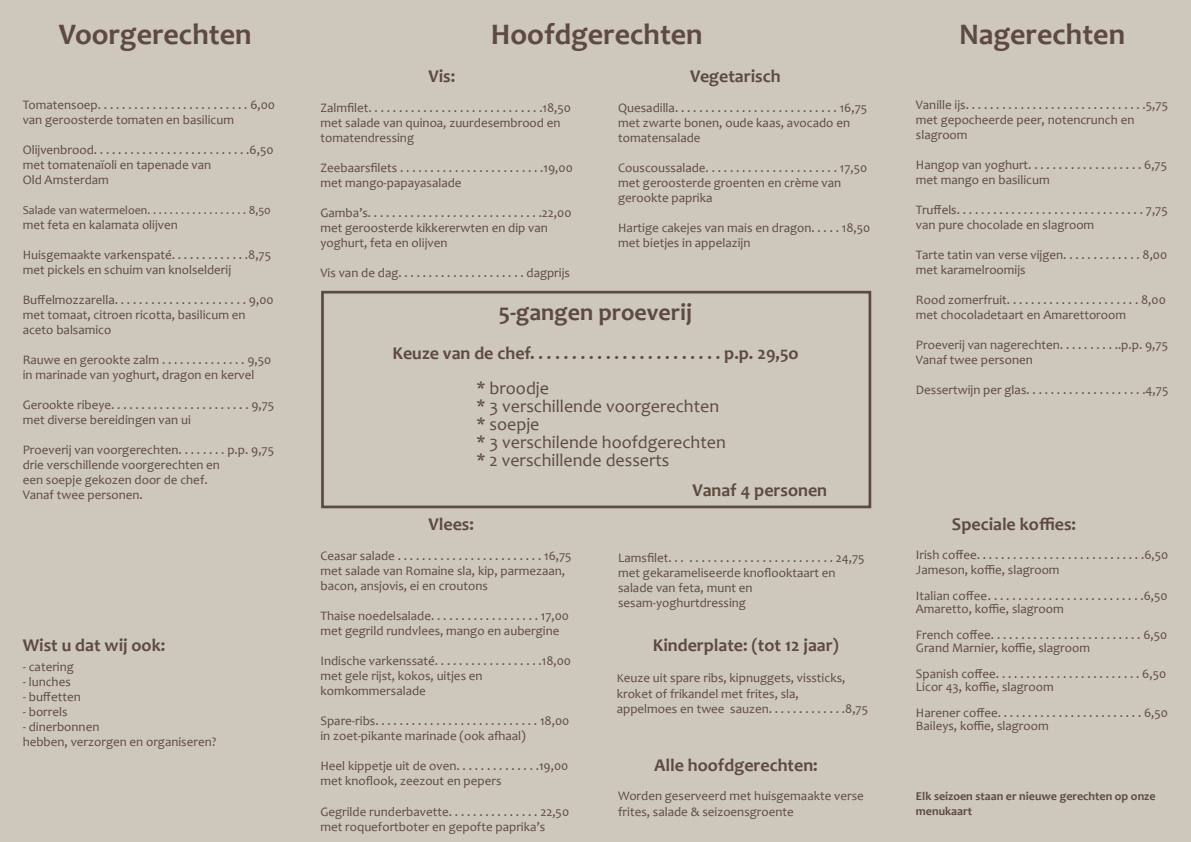
<style>
.page{position:relative;width:1191px;height:842px;background:#cec7bc}
.page>*{position:absolute;margin:0;border:0;box-sizing:border-box;transform-origin:0 0}
.t1{font:700 30px "Candara";color:#5e4a3e}
.t2{font:700 24px "Candara";color:#5e4a3e}
.t3{font:700 18px "Candara";color:#5e4a3e}
.t4{font:18px/18px "Candara";color:#5e4a3e}
.t5{font:13px/15px "Candara";color:#5e4a3e}
.t6{font:700 12px/14.4px "Candara";color:#5e4a3e}
.t7{font:12px "Candara";color:#5e4a3e}
.s1{font-size:12px}
</style>
<div class="page">
<div style="left:321px;top:291px;width:550px;height:217px;border:3px solid #5e4a3e"></div>
<h1 class="t1" style="left:59px;top:16px;width:194px">Voorgerechten</h1>
<h1 class="t1" style="left:491px;top:16px;width:213px">Hoofdgerechten</h1>
<h1 class="t1" style="left:959px;top:16px;width:168px">Nagerechten</h1>
<p class="t5" style="left:23px;top:97px;width:254px">Tomatensoep. . . . . . . . . . . . . . . . . . . . . . . . . 6,00 van geroosterde tomaten en basilicum</p>
<p class="t5" style="left:23px;top:142px;width:252px">Olijvenbrood. . . . . . . . . . . . . . . . . . . . . . . . . .6,50 met tomatenaïoli en tapenade van<br>Old Amsterdam</p>
<p class="t7" style="left:23px;top:202px;width:250px">Salade van watermeloen. . . . . . . . . . . . . . . . . . 8,50</p>
<p class="t5" style="left:23px;top:217px;width:157px">met feta en kalamata olijven</p>
<p class="t5" style="left:23px;top:247px;width:250px">Huisgemaakte varkenspaté. . . . . . . . . . . . .8,75 met pickels en schuim van knolselderij</p>
<p class="t5" style="left:23px;top:292px;width:252px">Buffelmozzarella. . . . . . . . . . . . . . . . . . . . . . 9,00 met tomaat, citroen ricotta, basilicum en aceto balsamico</p>
<p class="t5" style="left:23px;top:352px;width:250px">Rauwe en gerookte zalm . . . . . . . . . . . . . . 9,50 in marinade van yoghurt, dragon en kervel</p>
<p class="t5" style="left:23px;top:397px;width:253px">Gerookte ribeye. . . . . . . . . . . . . . . . . . . . . . . 9,75 met diverse bereidingen van ui</p>
<p class="t5" style="left:23px;top:442px;width:253px">Proeverij van voorgerechten. . . . . . . . p.p. 9,75 drie verschillende voorgerechten en<br>een soepje gekozen door de chef.<br>Vanaf twee personen.</p>
<h3 class="t3" style="left:23px;top:634px;width:144px">Wist u dat wij ook:</h3>
<p class="t5" style="left:23px;top:659px;width:53px">- catering</p>
<p class="t5" style="left:23px;top:674px;width:50px">- lunches</p>
<p class="t5" style="left:23px;top:689px;width:60px">- buffetten</p>
<p class="t5" style="left:23px;top:704px;width:46px">- borrels</p>
<p class="t5" style="left:23px;top:719px;width:195px">- dinerbonnen<br>hebben, verzorgen en organiseren?</p>
<h3 class="t3" style="left:428px;top:64px;width:28px">Vis:</h3>
<p class="t5" style="left:320px;top:100px;width:252px">Zalmfilet. . . . . . . . . . . . . . . . . . . . . . . . . . . . .18,50 met salade van quinoa, zuurdesembrood en tomatendressing</p>
<p class="t5" style="left:320px;top:160px;width:254px">Zeebaarsfilets . . . . . . . . . . . . . . . . . . . . . . . .19,00 met mango-papayasalade</p>
<p class="t5" style="left:320px;top:205px;width:252px">Gamba’s. . . . . . . . . . . . . . . . . . . . . . . . . . . . .22,00 met geroosterde kikkererwten en dip van yoghurt, feta en olijven</p>
<p class="t5" style="left:320px;top:265px;width:251px">Vis van de dag. . . . . . . . . . . . . . . . . . . . . dagprijs</p>
<h3 class="t3" style="left:690px;top:64px;width:92px">Vegetarisch</h3>
<p class="t5" style="left:618px;top:100px;width:250px">Quesadilla. . . . . . . . . . . . . . . . . . . . . . . . . . . 16,75 met zwarte bonen, oude kaas, avocado en tomatensalade</p>
<p class="t5" style="left:618px;top:160px;width:251px">Couscoussalade. . . . . . . . . . . . . . . . . . . . . . 17,50 met geroosterde groenten en crème van gerookte paprika</p>
<p class="t5" style="left:618px;top:220px;width:254px">Hartige cakejes van mais en dragon. . . . . 18,50 met bietjes in appelazijn</p>
<h2 class="t2" style="left:499px;top:297px;width:195px">5-gangen proeverij</h2>
<h3 class="t3" style="left:392px;top:341px;width:408px">Keuze van de chef. . . . . . . . . . . . . . . . . . . . . . . p.p. 29,5o</h3>
<h3 class="t4" style="left:476px;top:378px;width:251px">* broodje<br>* 3 verschillende voorgerechten * soepje<br>* 3 verschilende hoofdgerechten * 2 verschillende desserts</h3>
<h3 class="t3" style="left:692px;top:478px;width:136px">Vanaf 4 personen</h3>
<h3 class="t3" style="left:428px;top:513px;width:47px">Vlees:</h3>
<p class="t5" style="left:320px;top:549px;width:253px">Ceasar salade . . . . . . . . . . . . . . . . . . . . . . . . 16,75 met salade van Romaine sla, kip, parmezaan, bacon, ansjovis, ei en croutons</p>
<p class="t5" style="left:320px;top:609px;width:250px">Thaise noedelsalade. . . . . . . . . . . . . . . . . . 17,00 met gegrild rundvlees, mango en aubergine</p>
<p class="t5" style="left:320px;top:654px;width:252px">Indische varkenssaté. . . . . . . . . . . . . . . . . .18,00 met gele rijst, kokos, uitjes en komkommersalade</p>
<p class="t5" style="left:320px;top:714px;width:250px">Spare-ribs. . . . . . . . . . . . . . . . . . . . . . . . . . . 18,00 in zoet-pikante marinade (ook afhaal)</p>
<p class="t5" style="left:320px;top:759px;width:249px">Heel kippetje uit de oven. . . . . . . . . . . . . .19,00 met knoflook, zeezout en pepers</p>
<p class="t5" style="left:320px;top:804px;width:250px">Gegrilde runderbavette. . . . . . . . . . . . . . . 22,50 met roquefortboter en gepofte paprika’s</p>
<p class="t5" style="left:618px;top:550px;width:248px">Lamsfilet. . . . . . . . . . . . . . . . . . . . . . . . . . . 24,75 met gekarameliseerde knoflooktaart en salade van feta, munt en sesam-yoghurtdressing</p>
<h3 class="t3" style="left:653px;top:634px;width:188px">Kinderplate: (tot 12 jaar)</h3>
<p class="t5" style="left:617px;top:670px;width:253px;line-height:15.6px"><span class="s1">K</span>euze uit spare ribs, kipnuggets, vissticks, kroket of frikandel met frites, sla,<br>appelmoes en twee sauzen. . . . . . . . . . . . .8,75</p>
<h3 class="t3" style="left:654px;top:754px;width:165px">Alle hoofdgerechten:</h3>
<p class="t5" style="left:618px;top:788px;width:247px;line-height:15.6px">Worden geserveerd met huisgemaakte verse frites, salade &amp; seizoensgroente</p>
<p class="t5" style="left:916px;top:97px;width:254px">Vanille ijs. . . . . . . . . . . . . . . . . . . . . . . . . . . . . .5,75 met gepocheerde peer, notencrunch en slagroom</p>
<p class="t5" style="left:916px;top:157px;width:253px">Hangop van yoghurt. . . . . . . . . . . . . . . . . . . 6,75 met mango en basilicum</p>
<p class="t5" style="left:916px;top:202px;width:253px">Truffels. . . . . . . . . . . . . . . . . . . . . . . . . . . . . . . 7,75 van pure chocolade en slagroom</p>
<p class="t5" style="left:916px;top:247px;width:253px">Tarte tatin van verse vijgen. . . . . . . . . . . . . 8,00 met karamelroomijs</p>
<p class="t5" style="left:916px;top:292px;width:251px">Rood zomerfruit. . . . . . . . . . . . . . . . . . . . . . 8,00 met chocoladetaart en Amarettoroom</p>
<p class="t5" style="left:916px;top:337px;width:254px">Proeverij van nagerechten. . . . . . . . . ..p.p. 9,75<br>Vanaf twee personen</p>
<p class="t5" style="left:916px;top:382px;width:254px">Dessertwijn per glas. . . . . . . . . . . . . . . . . . . .4,75</p>
<h3 class="t3" style="left:952px;top:513px;width:126px">Speciale koffies:</h3>
<p class="t5" style="left:916px;top:548px;width:254px">Irish coffee. . . . . . . . . . . . . . . . . . . . . . . . . . . .6,50<br>Jameson, koffie, slagroom</p>
<p class="t5" style="left:916px;top:590px;width:253px;line-height:13px">Italian coffee. . . . . . . . . . . . . . . . . . . . . . . . . .6,50<br>Amaretto, koffie, slagroom</p>
<p class="t5" style="left:916px;top:629px;width:253px;line-height:13px">French coffee. . . . . . . . . . . . . . . . . . . . . . . . . 6,50<br>Grand Marnier, koffie, slagroom</p>
<p class="t5" style="left:916px;top:668px;width:252px;line-height:13px">Spanish coffee. . . . . . . . . . . . . . . . . . . . . . . . 6,50<br>Licor 43, koffie, slagroom</p>
<p class="t5" style="left:916px;top:707px;width:254px;line-height:13px">Harener coffee. . . . . . . . . . . . . . . . . . . . . . . . 6,50<br>Baileys, koffie, slagroom</p>
<p class="t6" style="left:916px;top:789px;width:241px">Elk seizoen staan er nieuwe gerechten op onze menukaart</p>
</div>
